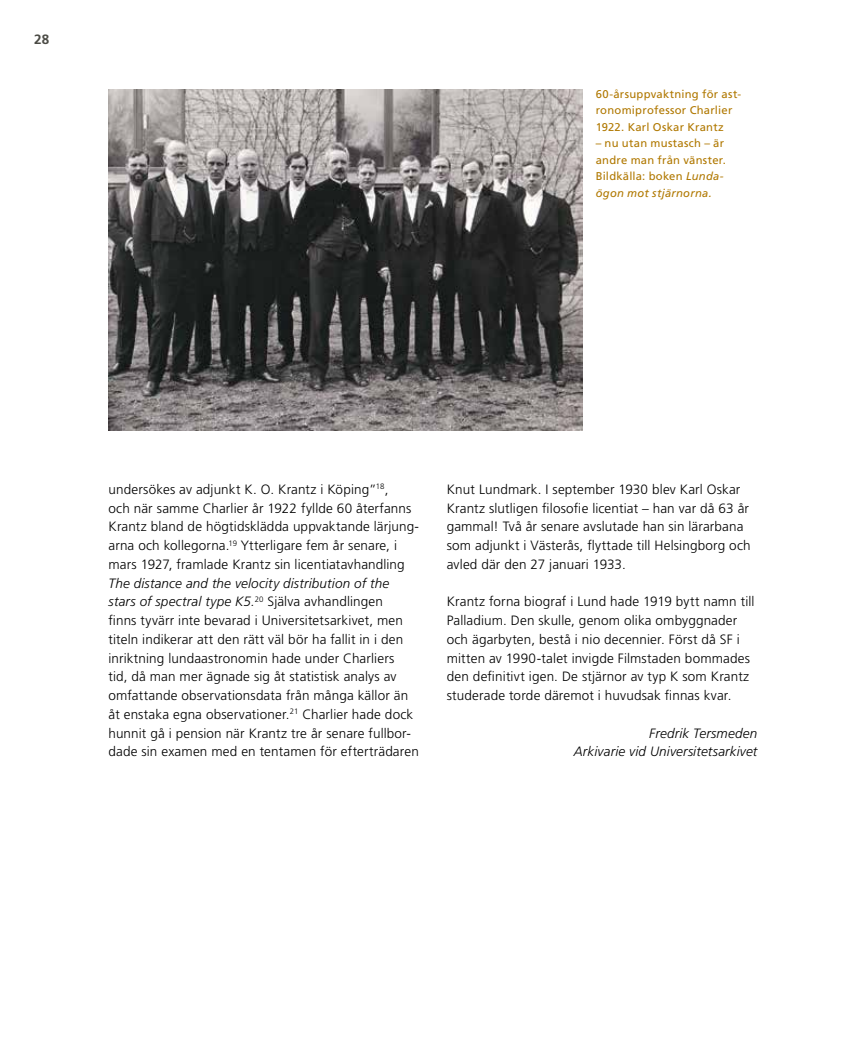
<style>
.page{position:relative;width:851px;height:1063px;background:#fff}
.page>*{position:absolute;margin:0;border:0;box-sizing:border-box;transform-origin:0 0}
.t1{font:300 13.5px/18.8px "Frutiger LT Std";letter-spacing:.01em;color:#000}
.t2{font:italic 300 13.5px/18.8px "Frutiger LT Std";letter-spacing:.01em;color:#000;text-align:right}
.t3{font:700 13.5px "Frutiger LT Std";color:#4b4b45}
.t4{font:11.25px/16.5px "Frutiger LT Std";letter-spacing:.02em;color:#b07800}
.s1{font-style:italic}
</style>
<div class="page">
<img style="left:108px;top:89px;width:474px;height:341px">
<p class="t3" style="left:34px;top:32px;width:17px">28</p>
<p class="t4" style="left:595px;top:86px;width:147px">60-årsuppvaktning för ast&shy;ronomiprofessor Charlier<br>1922. Karl Oskar Krantz</p>
<p class="t4" style="left:595px;top:135px;width:132px">– nu utan mustasch – är andre man från vänster.<br>Bildkälla: boken <span class="s1">Lunda&shy;ögon mot stjärnorna.</span></p>
<p class="t1" style="left:108px;top:480px;width:312px">undersökes av adjunkt K. O. Krantz i Köping”<sup>18</sup>,<br>och när samme Charlier år 1922 fyllde 60 återfanns Krantz bland de högtidsklädda uppvaktande lärjung&shy;arna och kollegorna.<sup>19</sup> Ytterligare fem år senare, i mars 1927, framlade Krantz sin licentiatavhandling</p>
<p class="t1" style="left:108px;top:574px;width:312px"><span class="s1">The distance and the velocity distribution of the stars of spectral type K5.</span><sup>20</sup> Själva avhandlingen<br>finns tyvärr inte bevarad i Universitetsarkivet, men titeln indikerar att den rätt väl bör ha fallit in i den inriktning lundaastronomin hade under Charliers<br>tid, då man mer ägnade sig åt statistisk analys av omfattande observationsdata från många källor än åt enstaka egna observationer.<sup>21</sup> Charlier hade dock hunnit gå i pension när Krantz tre år senare fullbor&shy;dade sin examen med en tentamen för efterträdaren</p>
<p class="t1" style="left:446px;top:480px;width:305px">Knut Lundmark. I september 1930 blev Karl Oskar Krantz slutligen filosofie licentiat – han var då 63 år gammal! Två år senare avslutade han sin lärarbana som adjunkt i Västerås, flyttade till Helsingborg och avled där den 27 januari 1933.</p>
<p class="t1" style="left:446px;top:592px;width:309px">Krantz forna biograf i Lund hade 1919 bytt namn till Palladium. Den skulle, genom olika ombyggnader och ägarbyten, bestå i nio decennier. Först då SF i mitten av 1990-talet invigde Filmstaden bommades den definitivt igen. De stjärnor av typ K som Krantz studerade torde däremot i huvudsak finnas kvar.</p>
<p class="t2" style="left:573px;top:724px;width:185px">Fredrik Tersmeden<br>Arkivarie vid Universitetsarkivet</p>
</div>
